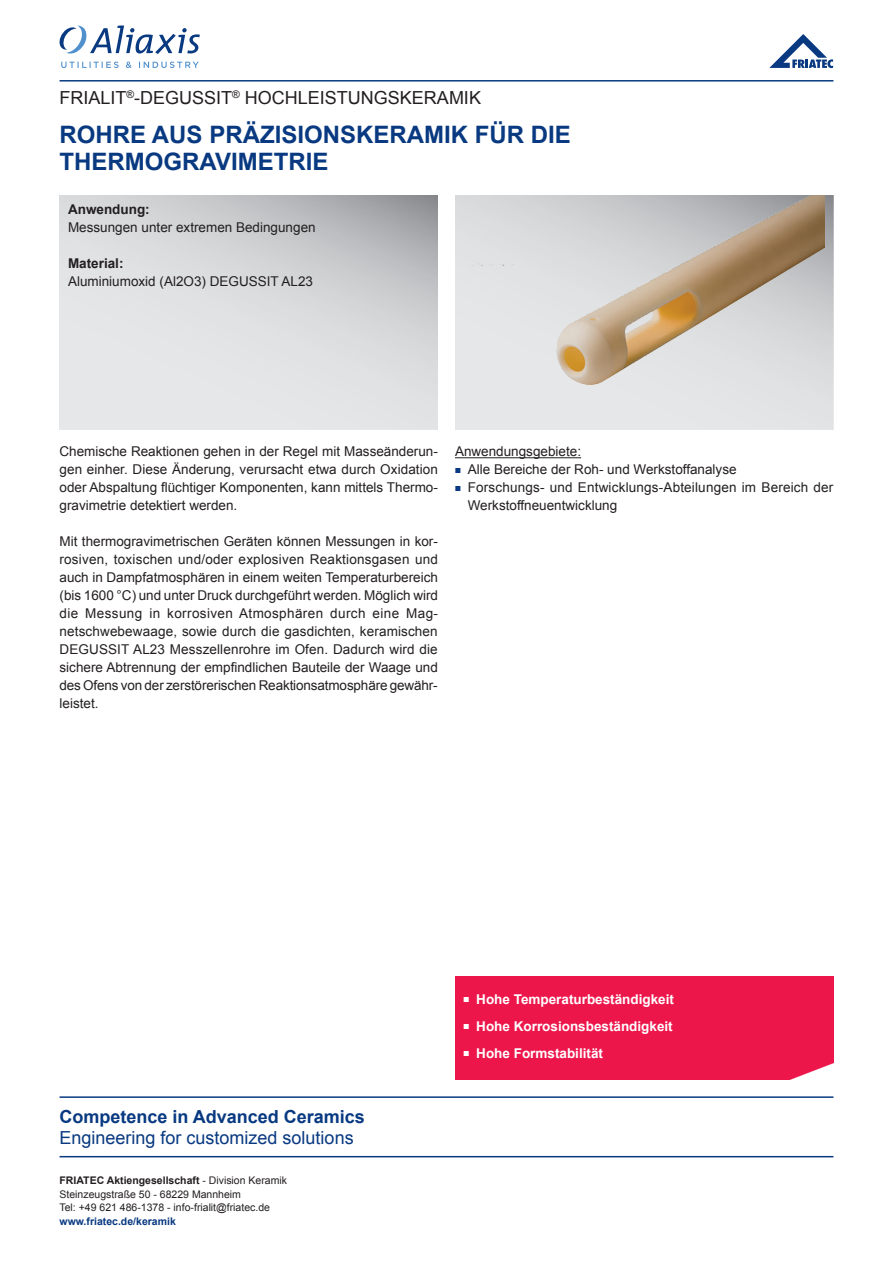
<style>
.page{position:relative;width:893px;height:1263px;background:#fff}
.page>*{position:absolute;margin:0;border:0;box-sizing:border-box;transform-origin:0 0}
.t1{font:700 24px/27px "Arial";color:#083981}
.t2{font:18px "Arial";color:#231f20}
.t3{font:18px "Arial";color:#083981}
.t4{font:700 18px "Arial";color:#083981}
.t5{font:13.5px/18px "Arial";color:#231f20;text-align:justify}
.t6{font:700 13.5px/27px "Arial";color:#fff;text-align:justify}
.t7{font:700 13.5px "Arial";color:#231f20}
.t8{font:10.5px/13.5px "Arial";color:#231f20}
.t9{font:700 10.5px "Arial";color:#083981}
.s1{font-weight:700}
</style>
<div class="page">
<svg style="left:60px;top:26px;width:140px;height:28px"></svg>
<svg style="left:61px;top:62px;width:58px;height:6px"></svg>
<svg style="left:126px;top:62px;width:5px;height:6px"></svg>
<svg style="left:139px;top:62px;width:60px;height:6px"></svg>
<svg style="left:769px;top:34px;width:64px;height:34px"></svg>
<hr style="left:60px;top:80px;width:773px;height:2px;background:#083981">
<hr style="left:455px;top:457px;width:126px;height:1px;background:#231f20">
<div style="left:455px;top:977px;width:378px;height:103px;background:#ed164b"></div>
<img style="left:789px;top:1063px;width:44px;height:17px">
<hr style="left:60px;top:1096px;width:773px;height:2px;background:#083981">
<hr style="left:60px;top:1156px;width:773px;height:1px;background:#083981">
<img style="left:455px;top:196px;width:378px;height:233px">
<img style="left:464px;top:196px;width:360px;height:233px">
<h2 class="t2" style="left:60px;top:86px;width:423px">FRIALIT<sup>®</sup>-DEGUSSIT<sup>®</sup> HOCHLEISTUNGSKERAMIK</h2>
<h1 class="t1" style="left:60px;top:122px;width:513px">ROHRE AUS PRÄZISIONSKERAMIK FÜR DIE<br>THERMOGRAVIMETRIE</h1>
<p class="t7" style="left:68px;top:200px;width:83px">Anwendung:</p>
<p class="t5" style="left:68px;top:218px;width:249px">Messungen unter extremen Bedingungen</p>
<p class="t7" style="left:68px;top:254px;width:57px">Material:</p>
<p class="t5" style="left:68px;top:272px;width:247px">Aluminiumoxid (Al2O3) DEGUSSIT AL23</p>
<p class="t5" style="left:60px;top:443px;width:380px">Chemische Reaktionen gehen in der Regel mit Masseänderun&shy;gen einher. Diese Änderung, verursacht etwa durch Oxidation oder Abspaltung flüchtiger Komponenten, kann mittels Thermo&shy;gravimetrie detektiert werden.</p>
<p class="t5" style="left:60px;top:533px;width:380px">Mit thermogravimetrischen Geräten können Messungen in kor&shy;rosiven, toxischen und/oder explosiven Reaktionsgasen und auch in Dampfatmosphären in einem weiten Temperaturbereich (bis 1600 °C) und unter Druck durchgeführt werden. Möglich wird die Messung in korrosiven Atmosphären durch eine Mag&shy;netschwebewaage, sowie durch die gasdichten, keramischen DEGUSSIT AL23 Messzellenrohre im Ofen. Dadurch wird die sichere Abtrennung der empfindlichen Bauteile der Waage und des Ofens von der zerstörerischen Reaktionsatmosphäre gewähr&shy;leistet.</p>
<p class="t5" style="left:468px;top:443px;width:367px;text-align:left;text-indent:-13px">Anwendungsgebiete:<br>Alle Bereiche der Roh- und Werkstoffanalyse<br>Forschungs- und Entwicklungs-Abteilungen im Bereich der Werkstoffneuentwicklung</p>
<h2 class="t4" style="left:60px;top:1105px;width:307px">Competence in Advanced Ceramics</h2>
<h2 class="t3" style="left:60px;top:1126px;width:296px">Engineering for customized solutions</h2>
<p class="t8" style="left:60px;top:1174px;width:229px"><span class="s1">FRIATEC Aktiengesellschaft</span> - Division Keramik<br>Steinzeugstraße 50 - 68229 Mannheim<br>Tel: +49 621 486-1378 - info-frialit@friatec.de</p>
<p class="t9" style="left:60px;top:1214px;width:118px">www.friatec.de/keramik</p>
<p class="t6" style="left:476px;top:986px;width:199px">Hohe Temperaturbeständigkeit Hohe Korrosionsbeständigkeit Hohe Formstabilität</p>
</div>
